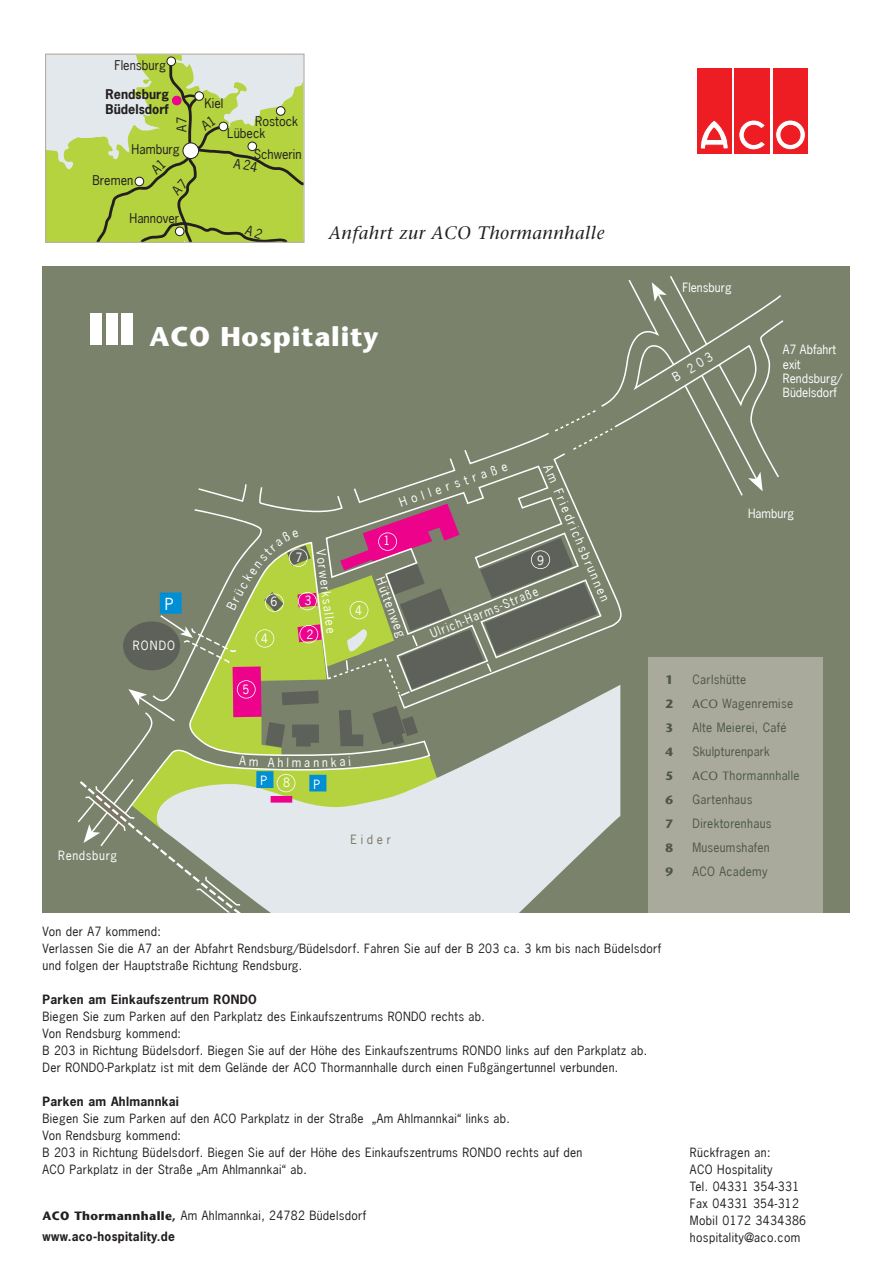
<style>
.page{position:relative;width:893px;height:1263px;background:#fff}
.page>*{position:absolute;margin:0;border:0;box-sizing:border-box;transform-origin:0 0}
.t1{font:700 27px "Stone Sans";letter-spacing:.03em;color:#fff}
.t2{font:italic 18px "Stone Serif";letter-spacing:.025em;color:#231f20}
.t3{font:15.6px "News Gothic";color:#fff}
.t4{font:12.6px/11.4px "News Gothic";color:#231f20}
.t5{font:700 12.6px/15.1px "News Gothic";color:#231f20}
.t6{font:12px/17px "News Gothic";letter-spacing:.025em;color:#231f20}
.t7{font:12px/14.4px "News Gothic";color:#fff}
.t8{font:12px "News Gothic";letter-spacing:.025em;color:#4f5746}
.t9{font:700 12px "News Gothic";letter-spacing:.025em;color:#231f20}
.t10{font:12px "News Gothic";color:#fff;scale:.93 1}
.t11{font:12px "News Gothic";letter-spacing:.05em;color:#fff}
.t12{font:700 12px "Stone Sans";color:#4f5746}
.t13{font:12px "News Gothic";letter-spacing:.3em;color:#7c7865}
.s1{font-family:"Stone Sans"}
.s2{font-family:"Stone Sans";font-weight:700}
.s3{font-weight:700}
</style>
<div class="page">
<div style="left:697px;top:68px;width:35px;height:85px;background:#ee1d23"></div>
<svg style="left:700px;top:120px;width:28px;height:29px"></svg>
<div style="left:735px;top:68px;width:35px;height:85px;background:#ee1d23"></div>
<svg style="left:739px;top:120px;width:26px;height:30px"></svg>
<div style="left:773px;top:68px;width:35px;height:85px;background:#ee1d23"></div>
<svg style="left:776px;top:120px;width:29px;height:30px"></svg>
<div style="left:775px;top:120px;width:30px;height:30px;border:1px solid #ee1d23;border-radius:50%"></div>
<div style="left:781px;top:125px;width:19px;height:19px;background:#ee1d23;border-radius:50%"></div>
<div style="left:781px;top:125px;width:19px;height:19px;border:1px solid #ee1d23;border-radius:50%"></div>
<div style="left:43px;top:266px;width:807px;height:646px;background:#7a826c"></div>
<svg style="left:100px;top:276px;width:683px;height:570px;background:#808872"></svg>
<svg style="left:78px;top:509px;width:184px;height:313px;background:#838d69"></svg>
<svg style="left:84px;top:779px;width:50px;height:2px"></svg>
<svg style="left:80px;top:781px;width:540px;height:131px;background:#c4ccc0"></svg>
<svg style="left:309px;top:775px;width:17px;height:16px"></svg>
<div style="left:648px;top:657px;width:175px;height:255px;background:#a9aa9b"></div>
<div style="left:91px;top:313px;width:11px;height:32px;background:#fff"></div>
<div style="left:106px;top:313px;width:11px;height:32px;background:#fff"></div>
<div style="left:121px;top:313px;width:12px;height:32px;background:#fff"></div>
<svg style="left:46px;top:54px;width:259px;height:189px;background:#bcd172"></svg>
<svg style="left:239px;top:756px;width:62px;height:47px;background:#a1b286"></svg>
<svg style="left:314px;top:756px;width:36px;height:11px"></svg>
<svg style="left:123px;top:465px;width:479px;height:282px;background:#88896d"></svg>
<p class="t4" style="left:115px;top:59px;width:53px">Flensburg</p>
<p class="t5" style="left:106px;top:86px;width:65px">Rendsburg<br>Büdelsdorf</p>
<p class="t4" style="left:176px;top:132px;width:17px;rotate:-90deg">A7</p>
<p class="t4" style="left:132px;top:144px;width:50px">Hamburg</p>
<p class="t4" style="left:92px;top:174px;width:42px">Bremen</p>
<p class="t4" style="left:130px;top:212px;width:51px">Hannover</p>
<p class="t4" style="left:204px;top:97px;width:20px">Kiel</p>
<p class="t4" style="left:227px;top:116px;width:72px;text-indent:28px">Rostock<br>Lübeck</p>
<p class="t4" style="left:254px;top:149px;width:49px">Schwerin</p>
<h2 class="t2" style="left:329px;top:222px;width:277px">Anfahrt zur ACO Thormannhalle</h2>
<h1 class="t1" style="left:150px;top:320px;width:230px">ACO Hospitality</h1>
<h3 class="t3" style="left:165px;top:594px;width:10px">P</h3>
<p class="t7" style="left:133px;top:639px;width:44px">RONDO</p>
<p class="t11" style="left:58px;top:848px;width:60px">Rendsburg</p>
<p class="t7" style="left:271px;top:594px;width:8px">6</p>
<p class="t7" style="left:261px;top:631px;width:8px">4</p>
<p class="t7" style="left:243px;top:682px;width:8px">5</p>
<p class="t7" style="left:328px;top:549px;width:86px;rotate:83deg">Vorwerksallee</p>
<p class="t7" style="left:296px;top:550px;width:8px">7</p>
<p class="t7" style="left:305px;top:593px;width:8px">3</p>
<p class="t7" style="left:307px;top:627px;width:8px">2</p>
<p class="t7" style="left:355px;top:603px;width:8px">4</p>
<p class="t7" style="left:554px;top:463px;width:149px;rotate:67deg">Am Friedrichsbrunnen</p>
<p class="t7" style="left:397px;top:496px;width:115px;rotate:-19deg">Hollerstraße</p>
<p class="t7" style="left:384px;top:533px;width:8px">1</p>
<p class="t7" style="left:537px;top:553px;width:8px">9</p>
<p class="t7" style="left:386px;top:575px;width:64px;rotate:69deg">Hüttenweg</p>
<p class="t10" style="left:428px;top:627px;width:126px;rotate:-22deg">Ulrich-Harms-Straße</p>
<p class="t7" style="left:260px;top:773px;width:8px">P</p>
<p class="t7" style="left:283px;top:775px;width:8px">8</p>
<p class="t7" style="left:304px;top:755px;width:8px">a</p>
<p class="t7" style="left:313px;top:777px;width:8px">P</p>
<p class="t13" style="left:351px;top:831px;width:42px">Eider</p>
<p class="t7" style="left:683px;top:280px;width:51px">Flensburg</p>
<p class="t7" style="left:670px;top:372px;width:46px;rotate:-31deg">B 203</p>
<p class="t7" style="left:783px;top:342px;width:61px">A7 Abfahrt exit<br>Rendsburg/<br>Büdelsdorf</p>
<p class="t7" style="left:748px;top:506px;width:48px">Hamburg</p>
<p class="t12" style="left:665px;top:672px;width:9px">1</p>
<p class="t8" style="left:692px;top:671px;width:55px">Carlshütte</p>
<p class="t12" style="left:665px;top:696px;width:9px">2</p>
<p class="t8" style="left:692px;top:695px;width:102px"><span class="s1">ACO</span> Wagenremise</p>
<p class="t12" style="left:665px;top:720px;width:9px">3</p>
<p class="t8" style="left:692px;top:719px;width:96px">Alte Meierei, Café</p>
<p class="t12" style="left:665px;top:744px;width:9px">4</p>
<p class="t8" style="left:692px;top:743px;width:79px">Skulpturenpark</p>
<p class="t12" style="left:665px;top:768px;width:9px">5</p>
<p class="t8" style="left:692px;top:767px;width:109px"><span class="s1">ACO T</span>hormannhalle</p>
<p class="t12" style="left:665px;top:792px;width:9px">6</p>
<p class="t8" style="left:692px;top:791px;width:61px">Gartenhaus</p>
<p class="t12" style="left:665px;top:816px;width:9px">7</p>
<p class="t8" style="left:692px;top:815px;width:81px">Direktorenhaus</p>
<p class="t12" style="left:665px;top:840px;width:9px">8</p>
<p class="t8" style="left:692px;top:839px;width:79px">Museumshafen</p>
<p class="t12" style="left:665px;top:864px;width:9px">9</p>
<p class="t8" style="left:692px;top:863px;width:77px">ACO Academy</p>
<p class="t6" style="left:43px;top:922px;width:620px">Von der A7 kommend:<br>Verlassen Sie die A7 an der Abfahrt Rendsburg/Büdelsdorf. Fahren Sie auf der B 203 ca. 3 km bis nach Büdelsdorf und folgen der Hauptstraße Richtung Rendsburg.</p>
<p class="t9" style="left:43px;top:991px;width:216px">Parken am Einkaufszentrum RONDO</p>
<p class="t6" style="left:43px;top:1007px;width:606px">Biegen Sie zum Parken auf den Parkplatz des Einkaufszentrums RONDO rechts ab.<br>Von Rendsburg kommend:<br>B 203 in Richtung Büdelsdorf. Biegen Sie auf der Höhe des Einkaufszentrums RONDO links auf den Parkplatz ab.<br>Der RONDO-Parkplatz ist mit dem Gelände der ACO Thormannhalle durch einen Fußgängertunnel verbunden.</p>
<p class="t9" style="left:43px;top:1093px;width:138px">Parken am Ahlmannkai</p>
<p class="t6" style="left:43px;top:1109px;width:541px">Biegen Sie zum Parken auf den ACO Parkplatz in der Straße „Am Ahlmannkai“ links ab.<br>Von Rendsburg kommend:<br>B 203 in Richtung Büdelsdorf. Biegen Sie auf der Höhe des Einkaufszentrums RONDO rechts auf den ACO Parkplatz in der Straße „Am Ahlmannkai“ ab.</p>
<p class="t6" style="left:43px;top:1205px;width:325px;line-height:21px"><span class="s2">ACO Thormannhalle,</span> Am Ahlmannkai, 24782 Büdelsdorf <span class="s3">www.aco-hospitality.de</span></p>
<p class="t6" style="left:690px;top:1143px;width:118px">Rückfragen an:<br>ACO Hospitality<br>Tel. 04331 354-331<br>Fax 04331 354-312<br>Mobil 0172 3434386 hospitality@aco.com</p>
</div>
